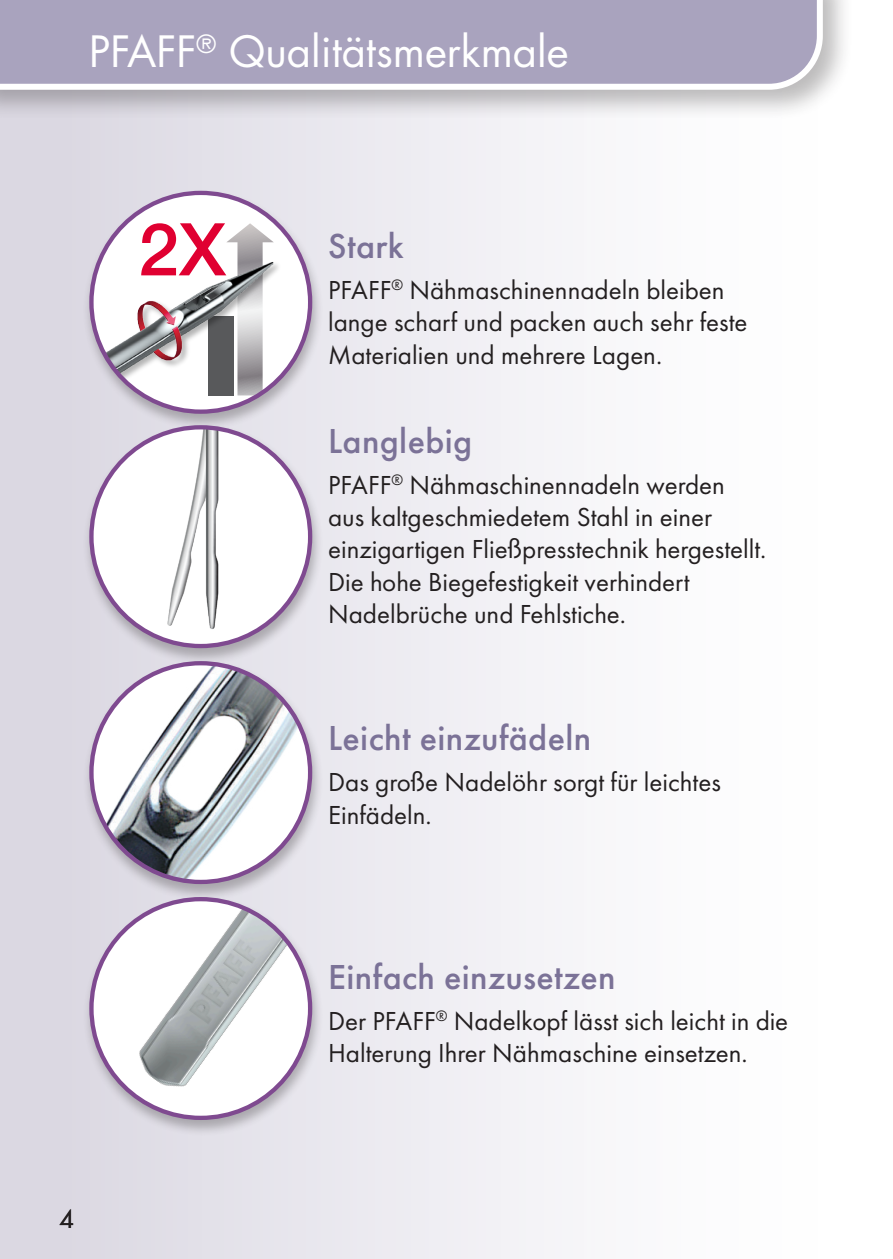
<style>
.page{position:relative;width:893px;height:1259px;background:#fff}
.page>*{position:absolute;margin:0;border:0;box-sizing:border-box;transform-origin:0 0}
.t1{font:42px "Futura Std";color:#fff}
.t2{font:500 36px "Futura PT";letter-spacing:.01em;color:#7b7297}
.t3{font:27px/32.4px "Futura PT";color:#231f20}
.t4{font:24px "Futura Std";color:#231f20}
</style>
<div class="page">
<div style="left:0;top:87px;width:893px;height:1172px;background:linear-gradient(to right,#dad7e1,#fff)"></div>
<div style="left:0;top:0;width:853px;height:120px;background:#231f20;opacity:.3"></div>
<svg style="left:0;top:0;width:826px;height:93px;background:#afaac2"></svg>
<div style="left:82px;top:659px;width:242px;height:242px;background:#231f20;opacity:.3"></div>
<img style="left:91px;top:663px;width:219px;height:219px;border-radius:109px">
<img style="left:91px;top:665px;width:91px;height:182px">
<img style="left:91px;top:847px;width:219px;height:35px">
<div style="left:82px;top:189px;width:242px;height:241px;background:#231f20;opacity:.3"></div>
<img style="left:91px;top:207px;width:219px;height:205px">
<svg style="left:141px;top:223px;width:133px;height:172px"></svg>
<img style="left:285px;top:232px;width:25px;height:140px">
<div style="left:82px;top:424px;width:242px;height:241px;background:#231f20;opacity:.3"></div>
<img style="left:93px;top:427px;width:217px;height:219px">
<div style="left:82px;top:895px;width:242px;height:242px;background:#231f20;opacity:.3"></div>
<img style="left:91px;top:899px;width:219px;height:219px">
<h1 class="t1" style="left:89px;top:24px;width:481px">PFAFF<sup>®</sup> Qualitätsmerkmale</h1>
<p class="t4" style="left:60px;top:1203px;width:16px">4</p>
<h2 class="t2" style="left:328px;top:224px;width:77px">Stark</h2>
<p class="t3" style="left:328px;top:273px;width:421px">PFAFF<sup>®</sup> Nähmaschinennadeln bleiben lange scharf und packen auch sehr feste<br>Materialien und mehrere Lagen.</p>
<h2 class="t2" style="left:328px;top:419px;width:146px">Langlebig</h2>
<p class="t3" style="left:328px;top:468px;width:440px">PFAFF<sup>®</sup> Nähmaschinennadeln werden aus kaltgeschmiedetem Stahl in einer einzigartigen Fließpresstechnik hergestellt.<br>Die hohe Biegefestigkeit verhindert Nadelbrüche und Fehlstiche.</p>
<h2 class="t2" style="left:328px;top:717px;width:265px">Leicht einzufädeln</h2>
<p class="t3" style="left:328px;top:766px;width:394px">Das große Nadelöhr sorgt für leichtes<br>Einfädeln.</p>
<h2 class="t2" style="left:328px;top:955px;width:289px">Einfach einzusetzen</h2>
<p class="t3" style="left:328px;top:1004px;width:462px">Der PFAFF<sup>®</sup> Nadelkopf lässt sich leicht in die<br>Halterung Ihrer Nähmaschine einsetzen.</p>
</div>
